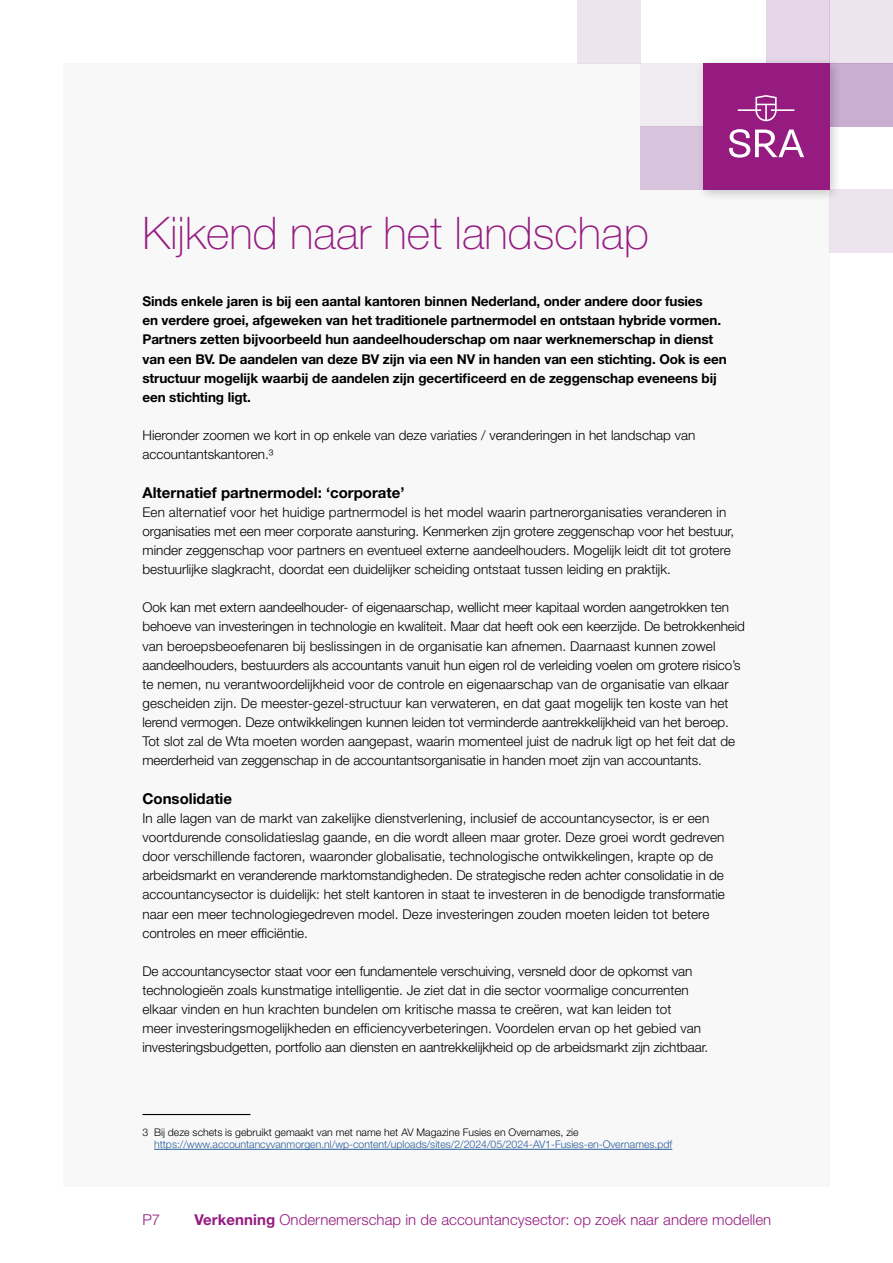
<style>
.page{position:relative;width:893px;height:1263px;background:#fff}
.page>*{position:absolute;margin:0;border:0;box-sizing:border-box;transform-origin:0 0}
.t1{font:100 45px "Helvetica Neue LT Std";color:#951b81}
.t2{font:300 15px "Helvetica Neue LT Std";letter-spacing:.005em;color:#951b81}
.t3{font:700 15px "Helvetica Neue LT Std";color:#000}
.t4{font:300 13.5px/19.2px "Helvetica Neue LT Std";color:#000}
.t5{font:700 13.5px/19.2px "Helvetica Neue LT Std";letter-spacing:-.01em;color:#000}
.t6{font:300 10.5px "Helvetica Neue LT Std";color:#275b9b}
.t7{font:300 10.5px "Helvetica Neue LT Std";color:#000}
.s1{color:#fff}
.s2{font-weight:700}
</style>
<div class="page">
<div style="left:63px;top:63px;width:767px;height:1123px;background:#f8f8f8"></div>
<div style="left:830px;top:0;width:63px;height:63px;background:#ede4ef"></div>
<div style="left:767px;top:0;width:63px;height:63px;background:#e5d6e8"></div>
<div style="left:640px;top:63px;width:63px;height:63px;background:#f0ebf1"></div>
<div style="left:830px;top:189px;width:63px;height:64px;background:#ede4ef"></div>
<div style="left:830px;top:63px;width:63px;height:63px;background:#caadd0"></div>
<div style="left:577px;top:0;width:63px;height:63px;background:#ede4ef"></div>
<div style="left:640px;top:126px;width:63px;height:63px;background:#d8c4dc"></div>
<div style="left:697px;top:56px;width:146px;height:147px;background:#000;opacity:.2"></div>
<div style="left:703px;top:63px;width:127px;height:126px;background:#951b81"></div>
<svg style="left:738px;top:95px;width:56px;height:26px"></svg>
<svg style="left:729px;top:129px;width:75px;height:29px"></svg>
<hr style="left:142px;top:1114px;width:108px;height:1px;background:#000">
<hr style="left:154px;top:1149px;width:518px;height:1px;background:#275b9b">
<h1 class="t1" style="left:142px;top:207px;width:508px">Kijkend naar het landschap</h1>
<p class="t5" style="left:142px;top:291px;width:586px">Sinds enkele jaren is bij een aantal kantoren binnen Nederland, onder andere door fusies<br>en verdere groei, afgeweken van het traditionele partnermodel en ontstaan hybride vormen.<br>Partners zetten bijvoorbeeld hun aandeelhouderschap om naar werknemerschap in dienst van een BV. De aandelen van deze BV zijn via een NV in handen van een stichting. Ook is een structuur mogelijk waarbij de aandelen zijn gecertificeerd en de zeggenschap eveneens bij een stichting ligt.</p>
<p class="t4" style="left:142px;top:425px;width:554px">Hieronder zoomen we kort in op enkele van deze variaties / veranderingen in het landschap van accountantskantoren.³<span class="s1">1</span></p>
<p class="t3" style="left:142px;top:483px;width:264px">Alternatief partnermodel: ‘corporate’</p>
<p class="t4" style="left:142px;top:502px;width:593px">Een alternatief voor het huidige partnermodel is het model waarin partnerorganisaties veranderen in organisaties met een meer corporate aansturing. Kenmerken zijn grotere zeggenschap voor het bestuur, minder zeggenschap voor partners en eventueel externe aandeelhouders. Mogelijk leidt dit tot grotere bestuurlijke slagkracht, doordat een duidelijker scheiding ontstaat tussen leiding en praktijk.</p>
<p class="t4" style="left:142px;top:598px;width:604px">Ook kan met extern aandeelhouder- of eigenaarschap, wellicht meer kapitaal worden aangetrokken ten behoeve van investeringen in technologie en kwaliteit. Maar dat heeft ook een keerzijde. De betrokkenheid van beroepsbeoefenaren bij beslissingen in de organisatie kan afnemen. Daarnaast kunnen zowel aandeelhouders, bestuurders als accountants vanuit hun eigen rol de verleiding voelen om grotere risico’s te nemen, nu verantwoordelijkheid voor de controle en eigenaarschap van de organisatie van elkaar gescheiden zijn. De meester-gezel-structuur kan verwateren, en dat gaat mogelijk ten koste van het lerend vermogen. Deze ontwikkelingen kunnen leiden tot verminderde aantrekkelijkheid van het beroep.<br>Tot slot zal de Wta moeten worden aangepast, waarin momenteel juist de nadruk ligt op het feit dat de meerderheid van zeggenschap in de accountantsorganisatie in handen moet zijn van accountants.</p>
<p class="t3" style="left:142px;top:789px;width:91px">Consolidatie</p>
<p class="t4" style="left:142px;top:808px;width:584px">In alle lagen van de markt van zakelijke dienstverlening, inclusief de accountancysector, is er een voortdurende consolidatieslag gaande, en die wordt alleen maar groter. Deze groei wordt gedreven door verschillende factoren, waaronder globalisatie, technologische ontwikkelingen, krapte op de arbeidsmarkt en veranderende marktomstandigheden. De strategische reden achter consolidatie in de accountancysector is duidelijk: het stelt kantoren in staat te investeren in de benodigde transformatie naar een meer technologiegedreven model. Deze investeringen zouden moeten leiden tot betere controles en meer efficiëntie.</p>
<p class="t4" style="left:142px;top:961px;width:567px">De accountancysector staat voor een fundamentele verschuiving, versneld door de opkomst van technologieën zoals kunstmatige intelligentie. Je ziet dat in die sector voormalige concurrenten elkaar vinden en hun krachten bundelen om kritische massa te creëren, wat kan leiden tot<br>meer investeringsmogelijkheden en efficiencyverbeteringen. Voordelen ervan op het gebied van investeringsbudgetten, portfolio aan diensten en aantrekkelijkheid op de arbeidsmarkt zijn zichtbaar.</p>
<p class="t7" style="left:142px;top:1125px;width:438px">3 Bij deze schets is gebruikt gemaakt van met name het AV Magazine Fusies en Overnames, zie</p>
<p class="t6" style="left:154px;top:1138px;width:520px">https://www.accountancyvanmorgen.nl/wp-content/uploads/sites/2/2024/05/2024-AV1-Fusies-en-Overnames.pdf</p>
<p class="t2" style="left:142px;top:1210px;width:19px">P7</p>
<p class="t2" style="left:195px;top:1210px;width:578px"><span class="s2">Verkenning</span> Ondernemerschap in de accountancysector: op zoek naar andere modellen</p>
</div>
